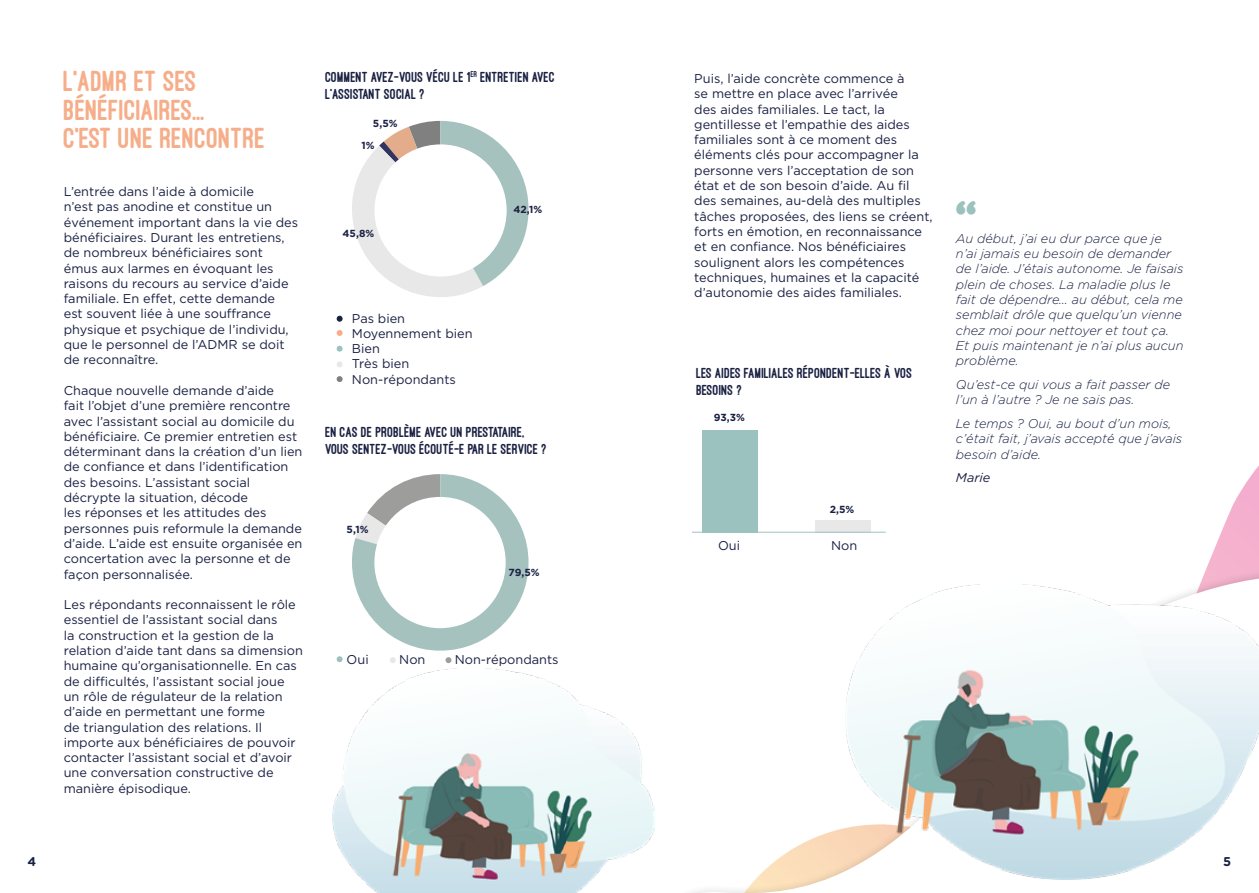
<style>
.page{position:relative;width:1259px;height:893px;background:#fff}
.page>*{position:absolute;margin:0;border:0;box-sizing:border-box;transform-origin:0 0}
.t1{font:42.3px "Heavitas";color:#9bc2bf}
.t2{font:800 30px/28.5px "Ostrich Sans";color:#f6ae8a}
.t3{font:800 15px/16.5px "Ostrich Sans";color:#1a2042}
.t4{font:12.75px/15.3px "Gotham";color:#1a2042}
.t5{font:italic 300 12.75px/15.3px "Gotham";color:#1a2042}
.t6{font:italic 12.75px "Gotham";color:#1a2042}
.t7{font:700 12.75px "Gotham Rounded";color:#1a2042}
.t8{font:700 10.2px/22.2px "Gotham";letter-spacing:-.005em;color:#1a2042}
</style>
<div class="page">
<svg style="left:352px;top:474px;width:176px;height:177px"></svg>
<div style="left:374px;top:497px;width:132px;height:131px;background:#fff;border-radius:50%"></div>
<svg style="left:352px;top:121px;width:176px;height:176px"></svg>
<div style="left:374px;top:144px;width:132px;height:133px;background:#fff;border-radius:50%"></div>
<svg style="left:692px;top:430px;width:567px;height:137px"></svg>
<img style="left:333px;top:668px;width:320px;height:225px">
<div style="left:653px;top:567px;width:606px;height:326px;background:#1d1d1b;opacity:.2"></div>
<svg style="left:655px;top:576px;width:604px;height:317px"></svg>
<svg style="left:337px;top:316px;width:5px;height:6px"></svg>
<svg style="left:337px;top:656px;width:5px;height:6px"></svg>
<svg style="left:337px;top:330px;width:5px;height:6px"></svg>
<svg style="left:390px;top:657px;width:6px;height:6px"></svg>
<svg style="left:445px;top:657px;width:6px;height:6px"></svg>
<svg style="left:337px;top:346px;width:5px;height:6px"></svg>
<svg style="left:337px;top:361px;width:5px;height:6px"></svg>
<svg style="left:337px;top:376px;width:5px;height:6px"></svg>
<div style="left:702px;top:431px;width:56px;height:102px;background:#9bc2bf"></div>
<div style="left:815px;top:520px;width:55px;height:13px;background:#e8e8e8"></div>
<hr style="left:692px;top:532px;width:193px;height:1px;background:#9bc2bf">
<img style="left:845px;top:584px;width:414px;height:296px">
<p class="t7" style="left:27px;top:852px;width:10px">4</p>
<h2 class="t2" style="left:64px;top:67px;width:203px">L'ADMR ET SES<br>BÉNÉFICIAIRES...<br>C’EST UNE RENCONTRE</h2>
<p class="t4" style="left:64px;top:184px;width:236px">L’entrée dans l’aide à domicile<br>n’est pas anodine et constitue un événement important dans la vie des bénéficiaires. Durant les entretiens, de nombreux bénéficiaires sont émus aux larmes en évoquant les raisons du recours au service d’aide familiale. En effet, cette demande<br>est souvent liée à une souffrance physique et psychique de l’individu, que le personnel de l’ADMR se doit de reconnaître.</p>
<p class="t4" style="left:64px;top:383px;width:240px">Chaque nouvelle demande d’aide<br>fait l’objet d’une première rencontre avec l’assistant social au domicile du bénéficiaire. Ce premier entretien est déterminant dans la création d’un lien de confiance et dans l’identification des besoins. L’assistant social décrypte la situation, décode<br>les réponses et les attitudes des personnes puis reformule la demande d’aide. L’aide est ensuite organisée en concertation avec la personne et de façon personnalisée.</p>
<p class="t4" style="left:64px;top:597px;width:241px">Les répondants reconnaissent le rôle essentiel de l’assistant social dans<br>la construction et la gestion de la relation d’aide tant dans sa dimension humaine qu’organisationnelle. En cas de difficultés, l’assistant social joue un rôle de régulateur de la relation d’aide en permettant une forme<br>de triangulation des relations. Il importe aux bénéficiaires de pouvoir contacter l’assistant social et d’avoir une conversation constructive de manière épisodique.</p>
<p class="t3" style="left:325px;top:69px;width:231px">COMMENT AVEZ-VOUS VÉCU LE 1<sup>ER</sup> ENTRETIEN AVEC<br>L’ASSISTANT SOCIAL ?</p>
<p class="t8" style="left:361px;top:112px;width:38px;text-indent:11px">5,5%<br>1%</p>
<p class="t8" style="left:342px;top:222px;width:33px">45,8%</p>
<p class="t4" style="left:352px;top:310px;width:122px">Pas bien<br>Moyennement bien<br>Bien<br>Très bien<br>Non-répondants</p>
<p class="t8" style="left:513px;top:198px;width:30px">42,1%</p>
<p class="t3" style="left:325px;top:424px;width:223px">EN CAS DE PROBLÈME AVEC UN PRESTATAIRE,<br>VOUS SENTEZ-VOUS ÉCOUTÉ-E PAR LE SERVICE ?</p>
<p class="t8" style="left:347px;top:518px;width:23px">5,1%</p>
<p class="t8" style="left:508px;top:561px;width:33px">79,5%</p>
<p class="t4" style="left:347px;top:652px;width:24px">Oui</p>
<p class="t4" style="left:399px;top:652px;width:28px">Non</p>
<p class="t4" style="left:455px;top:652px;width:105px">Non-répondants</p>
<p class="t4" style="left:694px;top:71px;width:240px">Puis, l’aide concrète commence à<br>se mettre en place avec l’arrivée<br>des aides familiales. Le tact, la gentillesse et l’empathie des aides familiales sont à ce moment des éléments clés pour accompagner la personne vers l’acceptation de son état et de son besoin d’aide. Au fil des semaines, au-delà des multiples tâches proposées, des liens se créent, forts en émotion, en reconnaissance et en confiance. Nos bénéficiaires soulignent alors les compétences techniques, humaines et la capacité d’autonomie des aides familiales.</p>
<p class="t3" style="left:696px;top:365px;width:218px">LES AIDES FAMILIALES RÉPONDENT-ELLES À VOS<br>BESOINS ?</p>
<p class="t8" style="left:714px;top:406px;width:33px">93,3%</p>
<p class="t8" style="left:829px;top:498px;width:26px">2,5%</p>
<p class="t4" style="left:718px;top:537px;width:24px">Oui</p>
<p class="t4" style="left:831px;top:537px;width:28px">Non</p>
<h1 class="t1" style="left:955px;top:191px;width:22px">‘‘</h1>
<p class="t5" style="left:956px;top:231px;width:229px">Au début, j’ai eu dur parce que je n’ai jamais eu besoin de demander de l’aide. J’étais autonome. Je faisais plein de choses. La maladie plus le fait de dépendre… au début, cela me semblait drôle que quelqu’un vienne chez moi pour nettoyer et tout ça.<br>Et puis maintenant je n’ai plus aucun problème.</p>
<p class="t5" style="left:956px;top:377px;width:216px">Qu’est-ce qui vous a fait passer de l’un à l’autre ? Je ne sais pas.</p>
<p class="t5" style="left:956px;top:416px;width:228px">Le temps ? Oui, au bout d’un mois, c’était fait, j’avais accepté que j’avais besoin d’aide.</p>
<p class="t6" style="left:956px;top:471px;width:36px">Marie</p>
<p class="t7" style="left:1223px;top:852px;width:10px">5</p>
</div>
